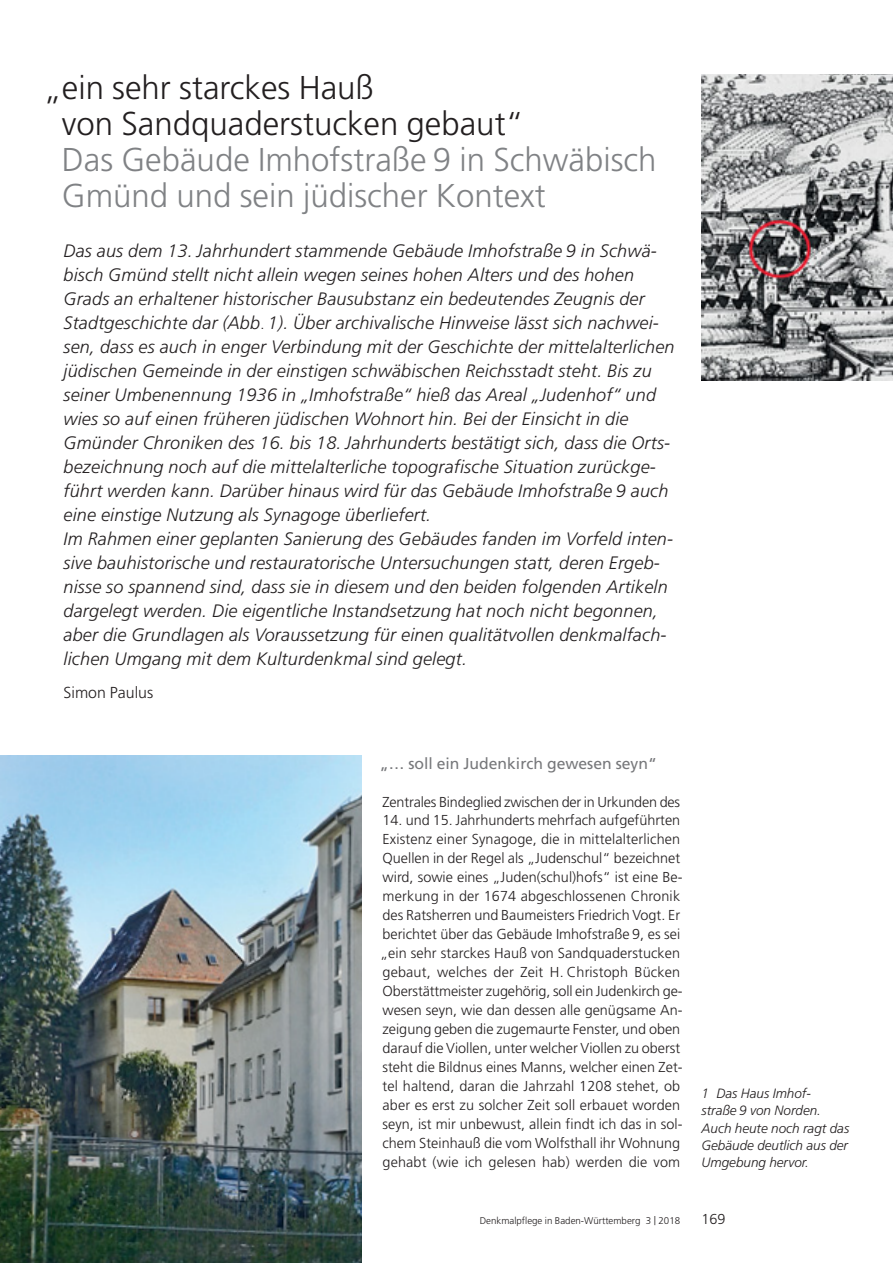
<style>
.page{position:relative;width:893px;height:1263px;background:#fff}
.page>*{position:absolute;margin:0;border:0;box-sizing:border-box;transform-origin:0 0}
.t1{font:300 33px/36px "Frutiger";color:#808285}
.t2{font:300 33px/36px "Frutiger";color:#231f20}
.t3{font:italic 300 18px/24px "Frutiger";letter-spacing:.01em;color:#231f20}
.t4{font:300 15.9px "Frutiger";color:#231f20}
.t5{font:15.75px "Frutiger";color:#77787b}
.t6{font:300 14.4px/19px "Frutiger";color:#231f20}
.t7{font:italic 300 13.5px/17.2px "Frutiger";color:#231f20}
.t8{font:300 9.75px "Frutiger";color:#231f20}
.s1{font-style:normal;font-size:14.4px}
.s2{font-size:12px}
</style>
<div class="page">
<img style="left:701px;top:74px;width:191px;height:307px">
<img style="left:0;top:756px;width:361px;height:507px">
<h1 class="t2" style="left:62px;top:72px;width:464px;text-indent:-18px">„ein sehr starckes Hauß<br>von Sandquaderstucken gebaut“</h1>
<h1 class="t1" style="left:62px;top:144px;width:596px">Das Gebäude Imhofstraße 9 in Schwäbisch<br>Gmünd und sein jüdischer Kontext</h1>
<p class="t3" style="left:64px;top:240px;width:612px">Das aus dem 13. Jahrhundert stammende Gebäude Imhofstraße 9 in Schwä&shy;bisch Gmünd stellt nicht allein wegen seines hohen Alters und des hohen Grads an erhaltener historischer Bausubstanz ein bedeutendes Zeugnis der Stadtgeschichte dar (Abb<span class="s1">.</span> 1). Über archivalische Hinweise lässt sich nachwei&shy;sen, dass es auch in enger Verbindung mit der Geschichte der mittelalterlichen jüdischen Gemeinde in der einstigen schwäbischen Reichsstadt steht. Bis zu seiner Umbenennung 1936 in „Imhofstraße“ hieß das Areal „Judenhof“ und wies so auf einen früheren jüdischen Wohnort hin. Bei der Einsicht in die Gmünder Chroniken des 16. bis 18. Jahrhunderts bestätigt sich, dass die Orts&shy;bezeichnung noch auf die mittelalterliche topografische Situation zurückge&shy;führt werden kann. Darüber hinaus wird für das Gebäude Imhofstraße 9 auch eine eins tige Nutzung als Synagoge überliefert.<br>Im Rahmen einer geplanten Sanierung des Gebäudes fanden im Vorfeld inten&shy;sive bauhistorische und restauratorische Untersuchungen statt, deren Ergeb&shy;nisse so spannend sind, dass sie in diesem und den beiden folgenden Artikeln dargelegt werden. Die eigentliche Instandsetzung hat noch nicht begonnen, aber die Grundlagen als Voraussetzung für einen qualitätvollen denkmalfach&shy;lichen Umgang mit dem Kulturdenkmal sind gelegt.</p>
<p class="t4" style="left:64px;top:686px;width:91px">Simon Paulus</p>
<p class="t5" style="left:380px;top:757px;width:278px">„… soll ein Judenkirch gewesen seyn“</p>
<p class="t6" style="left:382px;top:793px;width:299px">Zentrales Bindeglied zwischen der in Urkunden des</p>
<p class="t6" style="left:380px;top:812px;width:304px">14. und 15. Jahrhunderts mehrfach aufgeführten Existenz einer Synagoge, die in mittelalterlichen Quellen in der Regel als „Judenschul“ bezeichnet wird, sowie eines „Juden(schul)hofs“ ist eine Be&shy;merkung in der 1674 abgeschlossenen Chronik des Ratsherren und Baumeisters Friedrich Vogt. Er berichtet über das Gebäude Imhofstraße 9, es sei „ein sehr starckes Hauß von Sandquaderstucken gebaut, welches der Zeit H. Christoph Bücken Oberstättmeister zugehörig, soll ein Judenkirch ge&shy;wesen seyn, wie dan dessen alle genügsame An&shy;zeigung geben die zugemaurte Fenster, und oben darauf die Viollen, unter welcher Viollen zu oberst steht die Bildnus eines Manns, welcher einen Zet&shy;tel haltend, daran die Jahrzahl 1208 stehet, ob aber es erst zu solcher Zeit soll erbauet worden seyn, ist mir unbewust, allein findt ich das in sol&shy;chem Steinhauß die vom Wolfsthall ihr Wohnung gehabt (wie ich gelesen hab) werden die vom</p>
<p class="t8" style="left:480px;top:1217px;width:202px">Denkmalpflege in Baden-Württemberg 3 <span class="s2">|</span> 2018</p>
<p class="t7" style="left:701px;top:1086px;width:149px">1 Das Haus Imhof&shy;straße 9 von Norden.<br>Auch heute noch ragt das<br>Gebäude deutlich aus der<br>Umgebung hervor.</p>
<p class="t6" style="left:701px;top:1211px;width:26px">169</p>
</div>
